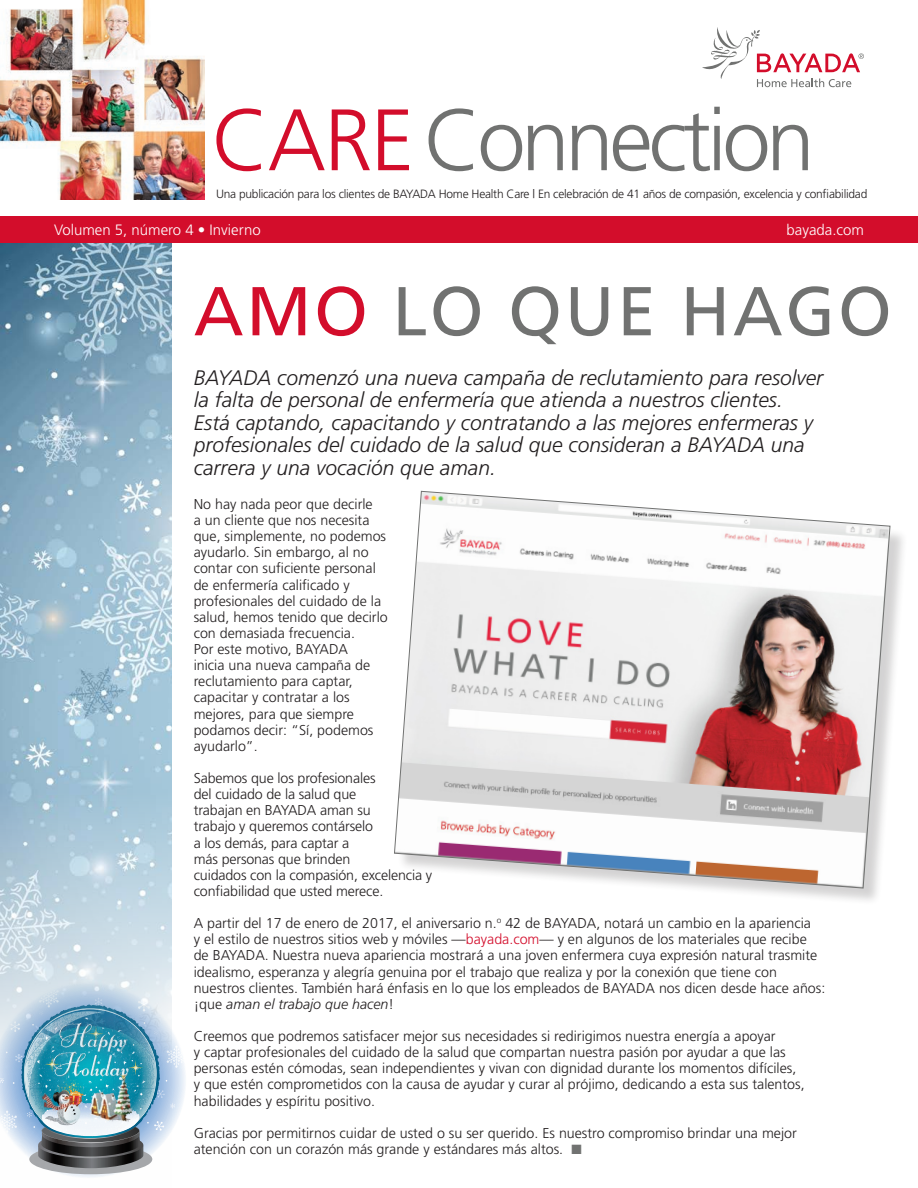
<style>
.page{position:relative;width:918px;height:1188px;background:#fff}
.page>*{position:absolute;margin:0;border:0;box-sizing:border-box;transform-origin:0 0}
.t1{font:300 87px "Frutiger";letter-spacing:-.05em;color:#717271}
.t2{font:69px "Frutiger";letter-spacing:.04em;color:#717271}
.t3{font:italic 300 21px/22.5px "Frutiger";color:#231f20}
.t4{font:300 15px "Frutiger";color:#fff}
.t5{font:300 14.25px/16.2px "Frutiger";color:#231f20}
.t6{font:300 12px "Frutiger";letter-spacing:-.02em;color:#231f20}
.s1{color:#d30d2b}
.s2{font-style:italic}
.s3{color:#717271}
</style>
<div class="page">
<img style="left:0;top:0;width:204px;height:199px">
<div style="left:0;top:216px;width:918px;height:27px;background:#d30d2b"></div>
<svg style="left:702px;top:27px;width:162px;height:60px"></svg>
<div style="left:397px;top:494px;width:511px;height:412px;background:#231f20;opacity:.2"></div>
<svg style="left:394px;top:491px;width:496px;height:397px"></svg>
<svg style="left:172px;top:1033px;width:13px;height:96px"></svg>
<img style="left:0;top:243px;width:172px;height:935px">
<p class="t1" style="left:212px;top:91px;width:605px"><span class="s1">CARE</span> Connection</p>
<p class="t6" style="left:216px;top:187px;width:653px">Una publicación para los clientes de BAYADA Home Health Care | En celebración de 41 años de compasión, excelencia y confiabilidad</p>
<p class="t4" style="left:54px;top:221px;width:208px">Volumen 5, número 4 • Invierno</p>
<p class="t4" style="left:787px;top:221px;width:79px">bayada.com</p>
<p class="t2" style="left:194px;top:271px;width:700px"><span class="s1">AMO</span> LO QUE HAGO</p>
<p class="t3" style="left:194px;top:366px;width:631px">BAYADA comenzó una nueva campaña de reclutamiento para resolver la falta de personal de enfermería que atienda a nuestros clientes.<br>Está captando, capacitando y contratando a las mejores enfermeras y profesionales del cuidado de la salud que consideran a BAYADA una carrera y una vocación que aman.</p>
<p class="t5" style="left:194px;top:496px;width:196px">No hay nada peor que decirle<br>a un cliente que nos necesita que, simplemente, no podemos ayudarlo. Sin embargo, al no contar con suficiente personal de enfermería calificado y profesionales del cuidado de la salud, hemos tenido que decirlo con demasiada frecuencia.<br>Por este motivo, BAYADA<br>inicia una nueva campaña de reclutamiento para captar, capacitar y contratar a los mejores, para que siempre podamos decir: “Sí, podemos ayudarlo”.</p>
<p class="t5" style="left:194px;top:770px;width:240px">Sabemos que los profesionales<br>del cuidado de la salud que<br>trabajan en BAYADA aman su<br>trabajo y queremos contárselo<br>a los demás, para captar a<br>más personas que brinden<br>cuidados con la compasión, excelencia y confiabilidad que usted merece.</p>
<p class="t5" style="left:194px;top:915px;width:633px">A partir del 17 de enero de 2017, el aniversario n.<sup>o</sup> 42 de BAYADA, notará un cambio en la apariencia<br>y el estilo de nuestros sitios web y móviles —<span class="s1">bayada.com</span>— y en algunos de los materiales que recibe de BAYADA. Nuestra nueva apariencia mostrará a una joven enfermera cuya expresión natural trasmite idealismo, esperanza y alegría genuina por el trabajo que realiza y por la conexión que tiene con nuestros clientes. También hará énfasis en lo que los empleados de BAYADA nos dicen desde hace años: ¡que <span class="s2">aman el trabajo que hacen</span>!</p>
<p class="t5" style="left:194px;top:1028px;width:613px">Creemos que podremos satisfacer mejor sus necesidades si redirigimos nuestra energía a apoyar<br>y captar profesionales del cuidado de la salud que compartan nuestra pasión por ayudar a que las personas estén cómodas, sean independientes y vivan con dignidad durante los momentos difíciles, y que estén comprometidos con la causa de ayudar y curar al prójimo, dedicando a esta sus talentos, habilidades y espíritu positivo.</p>
<p class="t5" style="left:194px;top:1125px;width:605px">Gracias por permitirnos cuidar de usted o su ser querido. Es nuestro compromiso brindar una mejor atención con un corazón más grande y estándares más altos. <span class="s3">■</span></p>
</div>
